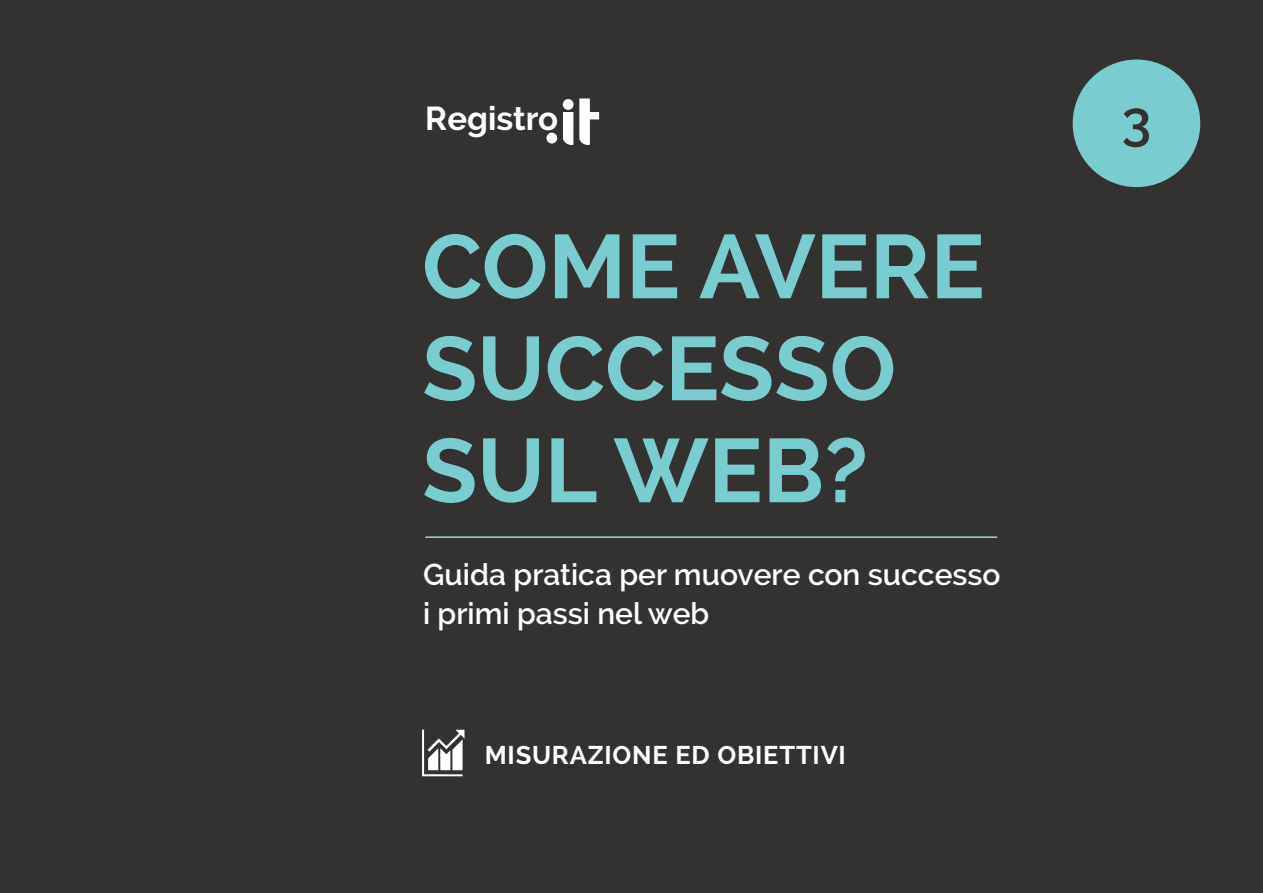
<style>
.page{position:relative;width:1263px;height:893px;background:#343131}
.page>*{position:absolute;margin:0;border:0;box-sizing:border-box;transform-origin:0 0}
.t1{font:700 90px/102px "Raleway";color:#79cdcf}
.t2{font:600 54px "Raleway";color:#343131}
.t3{font:700 33px "Raleway";color:#fff}
.t4{font:600 30px/39px "Raleway";color:#fff}
.t5{font:700 25.5px "Raleway";letter-spacing:.03em;color:#fff}
</style>
<div class="page">
<div style="left:546px;top:133px;width:11px;height:11px;background:#fff;border-radius:50%"></div>
<div style="left:563px;top:99px;width:11px;height:11px;background:#fff;border-radius:50%"></div>
<svg style="left:563px;top:112px;width:10px;height:33px"></svg>
<svg style="left:579px;top:98px;width:20px;height:47px"></svg>
<svg style="left:422px;top:730px;width:42px;height:46px"></svg>
<div style="left:1073px;top:60px;width:127px;height:127px;background:#79cdcf;border-radius:50%"></div>
<hr style="left:425px;top:536px;width:572px;height:2px;background:#95d6d7">
<p class="t3" style="left:425px;top:99px;width:134px">Registro</p>
<h1 class="t1" style="left:422px;top:216px;width:564px">COME AVERE<br>SUCCESSO<br>SUL WEB?</h1>
<p class="t4" style="left:423px;top:555px;width:579px">Guida pratica per muovere con successo i primi passi nel web</p>
<p class="t5" style="left:485px;top:741px;width:363px">MISURAZIONE ED OBIETTIVI</p>
<h2 class="t2" style="left:1121px;top:89px;width:31px">3</h2>
</div>
